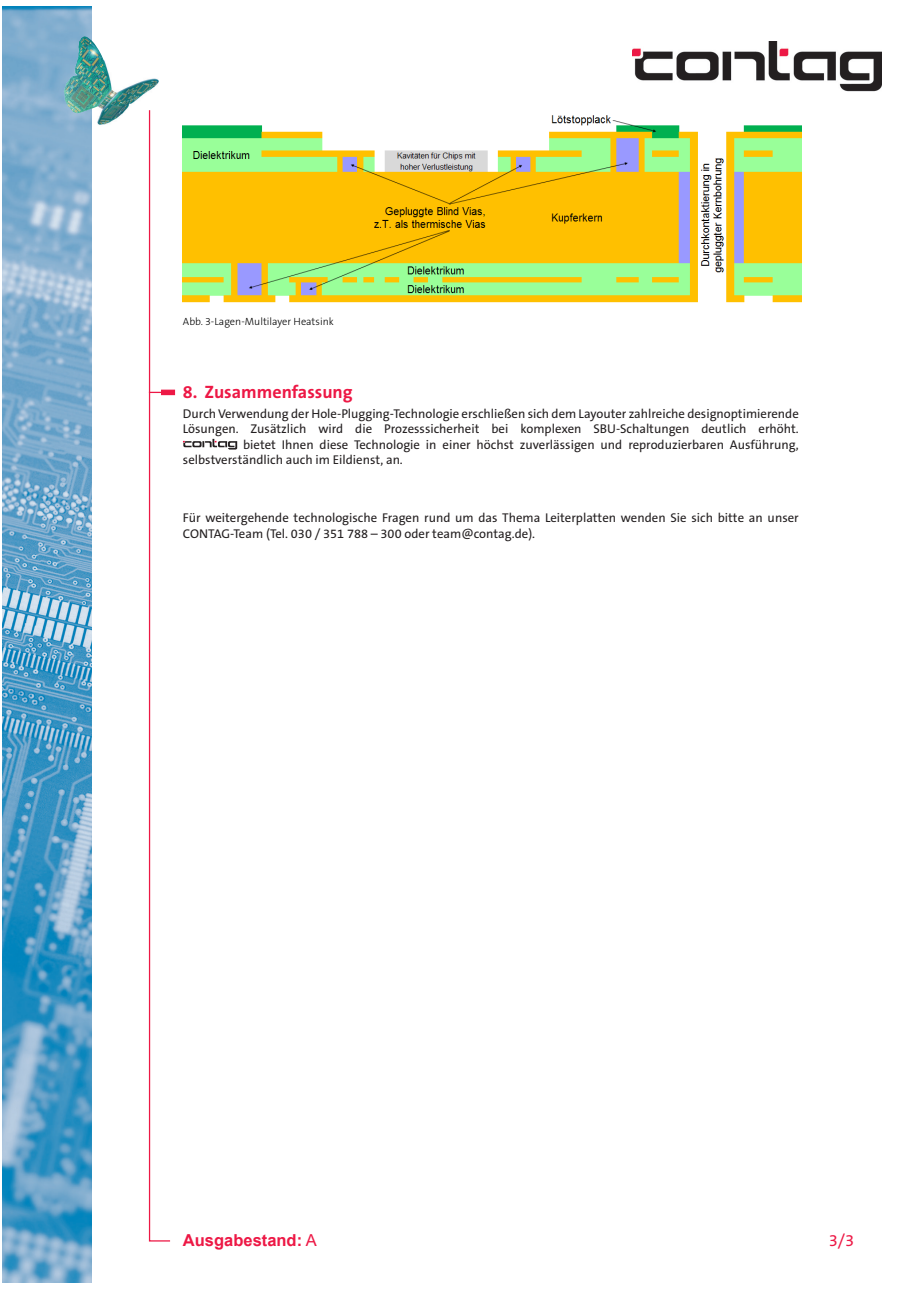
<style>
.page{position:relative;width:919px;height:1289px;background:#fff}
.page>*{position:absolute;margin:0;border:0;box-sizing:border-box;transform-origin:0 0}
.Fließtext_mit_3mm_Ab{font:700 18px "The Sans B W7";color:#ed1845}
.t1{font:700 16.5px "Arial";color:#ed1845}
.t2{font:16.5px "The Sans B W5 Plain";color:#ed1845}
.Fließtext{font:12.75px/15.3px "The Sans B W5 Plain";color:#231f20}
.Dachzeile{font:300 10.5px "The Sans B W3";color:#000}
.s1{font-weight:400}
</style>
<div class="page">
<img style="left:632px;top:41px;width:249px;height:51px">
<img style="left:2px;top:6px;width:89px;height:1276px">
<img style="left:64px;top:36px;width:95px;height:90px">
<img style="left:183px;top:115px;width:618px;height:188px">
<svg style="left:183px;top:439px;width:54px;height:10px"></svg>
<svg style="left:148px;top:109px;width:23px;height:1133px"></svg>
<svg style="left:161px;top:389px;width:14px;height:6px"></svg>
<p class="Dachzeile" style="left:183px;top:314px;width:152px">Abb. 3-Lagen-Multilayer Heatsink</p>
<p class="Fließtext_mit_3mm_Ab" style="left:183px;top:380px;width:171px">8. Zusammenfassung</p>
<p class="Fließtext" style="left:183px;top:406px;width:617px">Durch Verwendung der Hole-Plugging-Technologie erschließen sich dem Layouter zahlreiche designoptimierende</p>
<p class="Fließtext" style="left:183px;top:421px;width:617px">Lösungen. Zusätzlich wird die Prozesssicherheit bei komplexen SBU-Schaltungen deutlich erhöht.</p>
<p class="Fließtext" style="left:243px;top:436px;width:557px">bietet Ihnen diese Technologie in einer höchst zuverlässigen und reproduzierbaren Ausführung,</p>
<p class="Fließtext" style="left:183px;top:452px;width:221px">selbstverständlich auch im Eildienst, an.</p>
<p class="Fließtext" style="left:183px;top:510px;width:617px">Für weitergehende technologische Fragen rund um das Thema Leiterplatten wenden Sie sich bitte an unser<br>CONTAG-Team (Tel. 030 / 351 788 – 300 oder team@contag.de).</p>
<p class="t1" style="left:183px;top:1229px;width:135px">Ausgabestand: <span class="s1">A</span></p>
<p class="t2" style="left:828px;top:1229px;width:27px">3/3</p>
</div>
